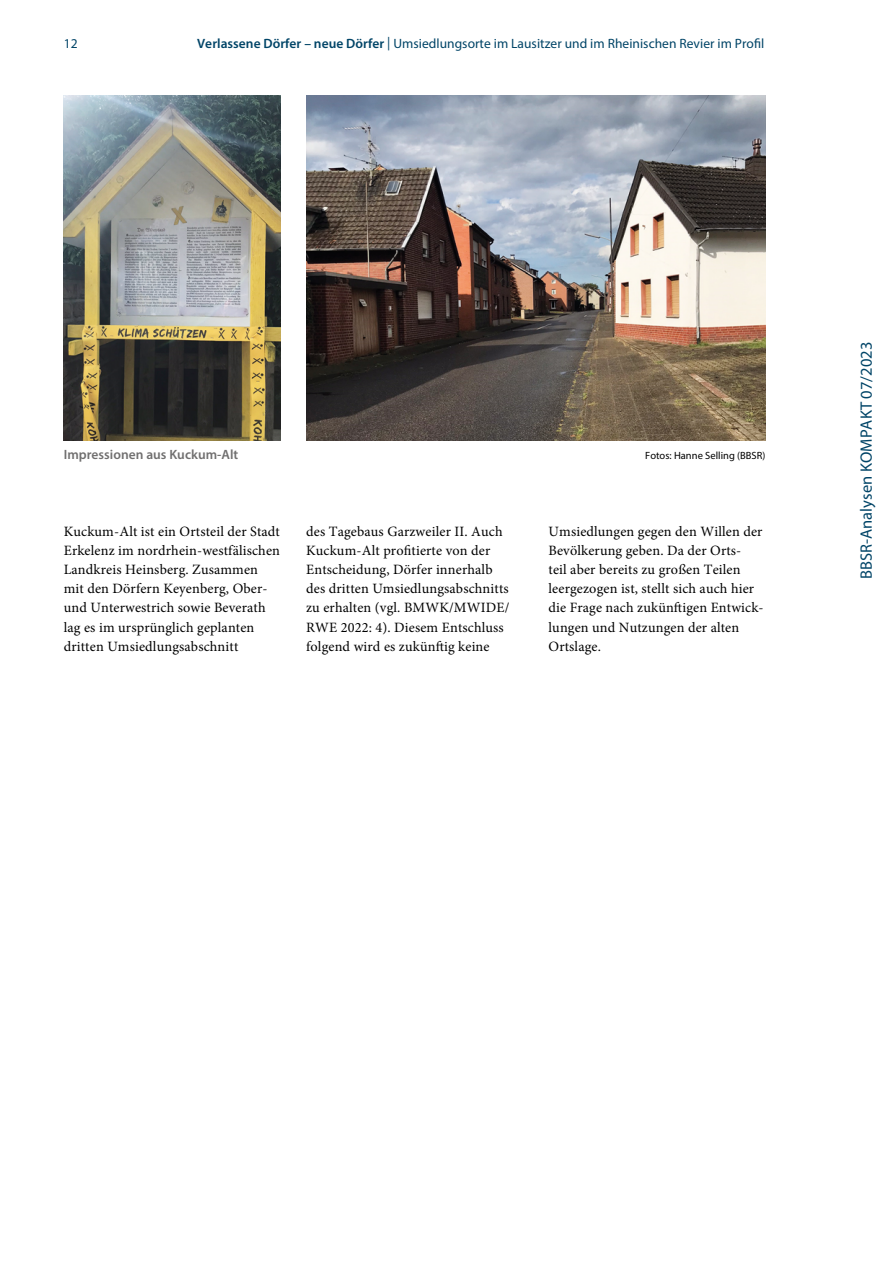
<style>
.page{position:relative;width:893px;height:1263px;background:#fff}
.page>*{position:absolute;margin:0;border:0;box-sizing:border-box;transform-origin:0 0}
.t1{font:16.5px "Myriad Pro";letter-spacing:.005em;color:#004467}
.fliesstext_P{font:14.25px/19.2px "Minion Pro";letter-spacing:.01em;color:#000}
.t2{font:13.5px "Myriad Pro";letter-spacing:.005em;color:#004467}
.t3{font:600 13.5px "Myriad Pro";color:#706f6f}
.quelle_P{font:10.5px "Myriad Pro";color:#000}
.s1{font-weight:600}
</style>
<div class="page">
<img style="left:64px;top:96px;width:217px;height:344px">
<img style="left:306px;top:96px;width:459px;height:344px">
<p class="t2" style="left:64px;top:36px;width:15px">12</p>
<p class="t2" style="left:197px;top:36px;width:569px"><span class="s1">Verlassene Dörfer – neue Dörfer</span> | Umsiedlungsorte im Lausitzer und im Rheinischen Revier im Profil</p>
<p class="t3" style="left:64px;top:446px;width:176px">Impressionen aus Kuckum-Alt</p>
<p class="quelle_P" style="left:645px;top:449px;width:122px">Fotos: Hanne Selling (BBSR)</p>
<p class="fliesstext_P" style="left:64px;top:522px;width:218px">Kuckum-Alt ist ein Ortsteil der Stadt Erkelenz im nordrhein-westfälischen Landkreis Heinsberg. Zusammen mit den Dörfern Keyenberg, Ober&shy;und Unterwestrich sowie Beverath lag es im ursprünglich geplanten dritten Umsiedlungsabschnitt</p>
<p class="fliesstext_P" style="left:306px;top:522px;width:205px">des Tagebaus Garzweiler II. Auch<br>Kuckum-Alt profitierte von der<br>Entscheidung, Dörfer innerhalb des dritten Umsiedlungsabschnitts zu erhalten (vgl. BMWK/MWIDE/<br>RWE 2022: 4). Diesem Entschluss folgend wird es zukünftig keine</p>
<p class="fliesstext_P" style="left:549px;top:522px;width:217px">Umsiedlungen gegen den Willen der<br>Bevölkerung geben. Da der Orts-<br>teil aber bereits zu großen Teilen leergezogen ist, stellt sich auch hier die Frage nach zukünftigen Entwick&shy;lungen und Nutzungen der alten<br>Ortslage.</p>
<p class="t1" style="left:856px;top:579px;width:239px;rotate:-90deg">BBSR-Analysen KOMPAKT 07/2023</p>
</div>
